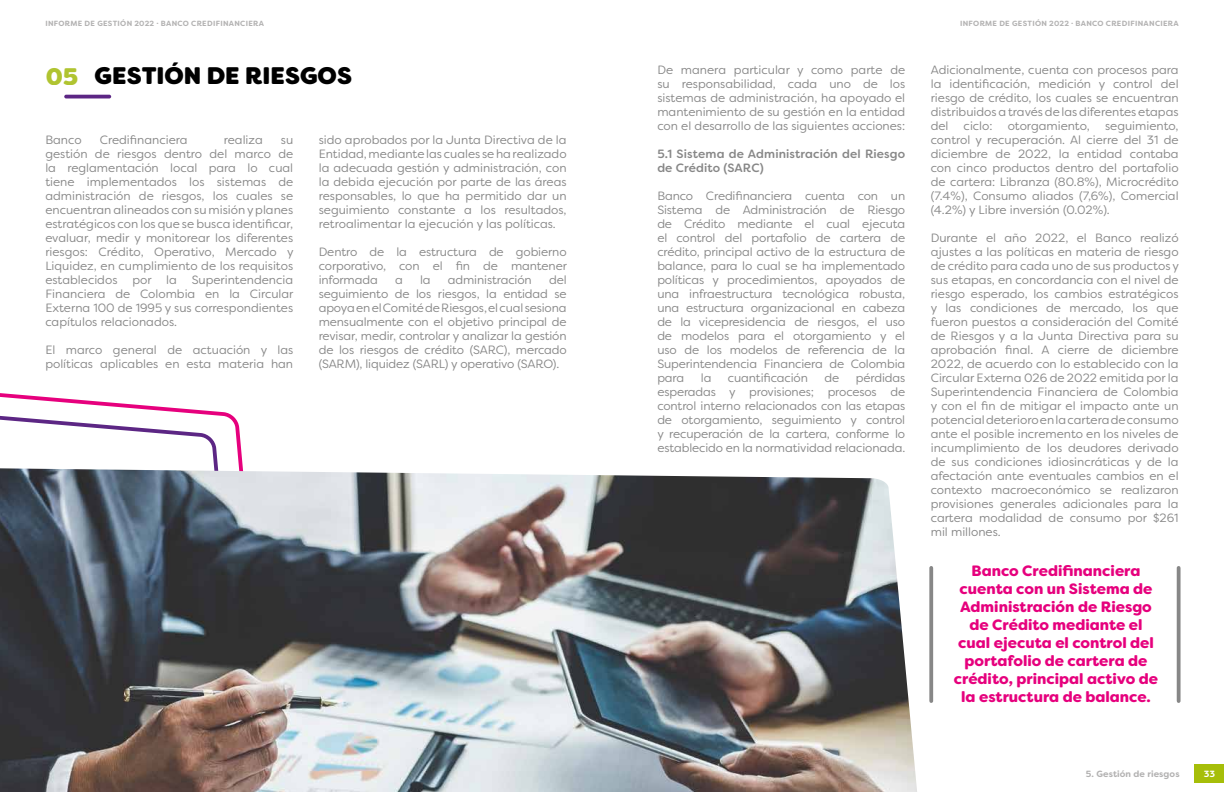
<style>
.page{position:relative;width:1224px;height:792px;background:#fff}
.page>*{position:absolute;margin:0;border:0;box-sizing:border-box;transform-origin:0 0}
.t1{font:800 24px "Filson Soft";color:#000}
.t2{font:900 15px/18px "Filson Soft";color:#e6007d;text-align:center}
.t3{font:12px/14px "Filson Soft";color:#878787;text-align:justify}
.t4{font:500 12px/14px "Filson Soft";letter-spacing:.01em;color:#878787}
.t5{font:700 9px "Filson Soft";letter-spacing:.01em;color:#b3b2b2}
.t6{font:700 9px "Filson Soft";color:#fff}
.t7{font:700 7.5px "Filson Soft";letter-spacing:.04em;color:#b3b2b2}
.s1{color:#b0c431}
</style>
<div class="page">
<div style="left:1195px;top:764px;width:29px;height:19px;background:#a6be09"></div>
<hr style="left:64px;top:95px;width:47px;height:3px;background:#5c2684;border-radius:2px">
<svg style="left:0;top:393px;width:243px;height:75px"></svg>
<img style="left:0;top:468px;width:917px;height:324px">
<svg style="left:1177px;top:568px;width:4px;height:133px"></svg>
<svg style="left:929px;top:568px;width:4px;height:133px"></svg>
<p class="t7" style="left:45px;top:19px;width:220px">INFORME DE GESTIÓN 2022 · BANCO CREDIFINANCIERA</p>
<p class="t7" style="left:960px;top:19px;width:220px">INFORME DE GESTIÓN 2022 · BANCO CREDIFINANCIERA</p>
<h1 class="t1" style="left:46px;top:61px;width:308px"><span class="s1">05</span> GESTIÓN DE RIESGOS</h1>
<p class="t3" style="left:45px;top:132px;width:38px">Banco</p>
<p class="t3" style="left:100px;top:132px;width:89px">Credifinanciera</p>
<p class="t3" style="left:224px;top:132px;width:41px">realiza</p>
<p class="t3" style="left:45px;top:132px;width:250px;text-indent:235px">su gestión de riesgos dentro del marco de la reglamentación local para lo cual tiene implementados los sistemas de administración de riesgos, los cuales se encuentran alineados con su misión y planes estratégicos con los que se busca identificar, evaluar, medir y monitorear los diferentes riesgos: Crédito, Operativo, Mercado y Liquidez, en cumplimiento de los requisitos establecidos por la Superintendencia Financiera de Colombia en la Circular Externa 100 de 1995 y sus correspondientes capítulos relacionados.</p>
<p class="t3" style="left:45px;top:342px;width:249px">El marco general de actuación y las políticas aplicables en esta materia han</p>
<p class="t3" style="left:319px;top:132px;width:249px">sido aprobados por la Junta Directiva de la Entidad, mediante las cuales se ha realizado la adecuada gestión y administración, con la debida ejecución por parte de las áreas responsables, lo que ha permitido dar un seguimiento constante a los resultados, retroalimentar la ejecución y las políticas.</p>
<p class="t3" style="left:319px;top:244px;width:250px">Dentro de la estructura de gobierno corporativo, con el fin de mantener informada</p>
<p class="t3" style="left:319px;top:272px;width:249px;text-indent:230px">del seguimiento de los riesgos, la entidad se apoya en el Comité de Riesgos, el cual sesiona mensualmente con el objetivo principal de revisar, medir, controlar y analizar la gestión de los riesgos de crédito (SARC), mercado (SARM), liquidez (SARL) y operativo (SARO).</p>
<p class="t3" style="left:395px;top:272px;width:9px">a</p>
<p class="t3" style="left:420px;top:272px;width:12px">la</p>
<p class="t3" style="left:448px;top:272px;width:85px">administración</p>
<p class="t3" style="left:657px;top:62px;width:249px">De manera particular y como parte de su responsabilidad, cada uno de los sistemas de administración, ha apoyado el mantenimiento de su gestión en la entidad con el desarrollo de las siguientes acciones:</p>
<p class="t4" style="left:657px;top:146px;width:249px">5.1 Sistema de Administración del Riesgo de Crédito (SARC)</p>
<p class="t3" style="left:657px;top:188px;width:249px">Banco Credifinanciera cuenta con un Sistema de Administración de Riesgo de Crédito mediante el cual ejecuta el control del portafolio de cartera de crédito, principal activo de la estructura de balance, para lo cual se ha implementado políticas y procedimientos, apoyados de una infraestructura tecnológica robusta, una estructura organizacional en cabeza de la vicepresidencia de riesgos, el uso de modelos para el otorgamiento y el uso de los modelos de referencia de la Superintendencia Financiera de Colombia para</p>
<p class="t3" style="left:701px;top:370px;width:12px">la</p>
<p class="t3" style="left:728px;top:370px;width:81px">cuantificación</p>
<p class="t3" style="left:825px;top:370px;width:16px">de</p>
<p class="t3" style="left:657px;top:370px;width:249px;text-indent:198px">pérdidas esperadas y provisiones; procesos de control interno relacionados con las etapas de otorgamiento, seguimiento y control y recuperación de la cartera, conforme lo establecido en la normatividad relacionada.</p>
<p class="t3" style="left:931px;top:62px;width:249px">Adicionalmente, cuenta con procesos para la identificación, medición y control del riesgo de crédito, los cuales se encuentran distribuidos a través de las diferentes etapas del</p>
<p class="t3" style="left:964px;top:118px;width:30px">ciclo:</p>
<p class="t3" style="left:1008px;top:118px;width:84px">otorgamiento,</p>
<p class="t3" style="left:931px;top:118px;width:249px;text-indent:174px">seguimiento, control y recuperación. Al cierre del 31 de diciembre de 2022, la entidad contaba con cinco productos dentro del portafolio de cartera: Libranza (80.8%), Microcrédito (7.4%), Consumo aliados (7,6%), Comercial (4.2%) y Libre inversión (0.02%).</p>
<p class="t3" style="left:931px;top:230px;width:250px">Durante el año 2022, el Banco realizó ajustes a las políticas en materia de riesgo de crédito para cada uno de sus productos y sus etapas, en concordancia con el nivel de riesgo esperado, los cambios estratégicos y las condiciones de mercado, los que fueron puestos a consideración del Comité de Riesgos y a la Junta Directiva para su aprobación final. A cierre de diciembre 2022, de acuerdo con lo establecido con la Circular Externa 026 de 2022 emitida por la Superintendencia Financiera de Colombia y con el fin de mitigar el impacto ante un potencial deterioro en la cartera de consumo ante el posible incremento en los niveles de incumplimiento de los deudores derivado de sus condiciones idiosincráticas y de la afectación ante eventuales cambios en el contexto macroeconómico se realizaron provisiones generales adicionales para la cartera modalidad de consumo por $261 mil millones.</p>
<p class="t2" style="left:954px;top:562px;width:206px">Banco Credifinanciera cuenta con un Sistema de<br>Administración de Riesgo de Crédito mediante el cual ejecuta el control del portafolio de cartera de crédito, principal activo de la estructura de balance.</p>
<p class="t5" style="left:1086px;top:768px;width:95px">5. Gestión de riesgos</p>
<p class="t6" style="left:1204px;top:768px;width:13px">33</p>
</div>
